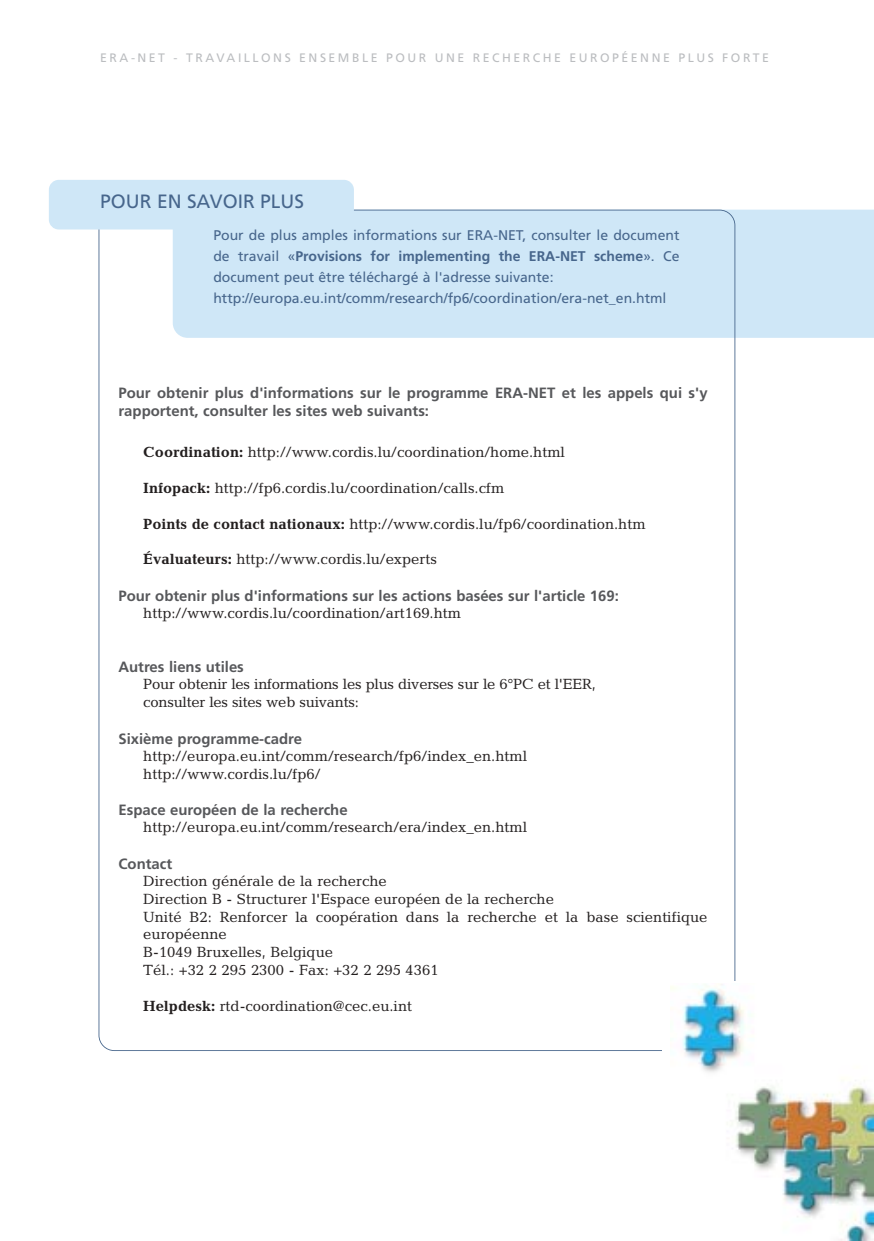
<style>
.page{position:relative;width:874px;height:1241px;background:#fff}
.page>*{position:absolute;margin:0;border:0;box-sizing:border-box;transform-origin:0 0}
.t1{font:19.25px "Frutiger";color:#47668c}
.t2{font:14.88px/17.8px "Candida";color:#231f1f}
.t3{font:700 14.88px/17.8px "Frutiger";color:#57585b}
.t4{font:14px/21px "Frutiger";color:#47668c}
.t5{font:12.25px "Frutiger";letter-spacing:.205em;color:#bbbdc0}
.s1{font-weight:700}
</style>
<div class="page">
<div style="left:173px;top:210px;width:699px;height:128px;background:#cfe7f7"></div>
<div style="left:49px;top:180px;width:305px;height:49px;background:#cfe7f7;border-radius:10px"></div>
<img style="left:670px;top:986px;width:202px;height:254px">
<p class="t5" style="left:100px;top:53px;width:669px">ERA-NET - TRAVAILLONS ENSEMBLE POUR UNE RECHERCHE EUROPÉENNE PLUS FORTE</p>
<p class="t1" style="left:100px;top:193px;width:205px">POUR EN SAVOIR PLUS</p>
<p class="t4" style="left:213px;top:226px;width:467px">Pour de plus amples informations sur ERA-NET, consulter le document de travail «<span class="s1">Provisions for implementing the ERA-NET scheme</span>». Ce document peut être téléchargé à l'adresse suivante: http://europa.eu.int/comm/research/fp6/coordination/era-net_en.html</p>
<p class="t3" style="left:118px;top:385px;width:590px">Pour obtenir plus d'informations sur le programme ERA-NET et les appels qui s'y rapportent, consulter les sites web suivants:</p>
<p class="t2" style="left:143px;top:444px;width:423px"><span class="s1">Coordination:</span> http://www.cordis.lu/coordination/home.html</p>
<p class="t2" style="left:143px;top:480px;width:362px"><span class="s1">Infopack:</span> http://fp6.cordis.lu/coordination/calls.cfm</p>
<p class="t2" style="left:143px;top:516px;width:503px"><span class="s1">Points de contact nationaux:</span> http://www.cordis.lu/fp6/coordination.htm</p>
<p class="t2" style="left:143px;top:552px;width:295px"><span class="s1">Évaluateurs:</span> http://www.cordis.lu/experts</p>
<p class="t3" style="left:118px;top:588px;width:501px">Pour obtenir plus d'informations sur les actions basées sur l'article 169:</p>
<p class="t2" style="left:143px;top:605px;width:319px">http://www.cordis.lu/coordination/art169.htm</p>
<p class="t3" style="left:118px;top:659px;width:127px">Autres liens utiles</p>
<p class="t2" style="left:143px;top:676px;width:454px">Pour obtenir les informations les plus diverses sur le 6°PC et l'EER, consulter les sites web suivants:</p>
<p class="t3" style="left:118px;top:730px;width:185px">Sixième programme-cadre</p>
<p class="t2" style="left:143px;top:748px;width:385px">http://europa.eu.int/comm/research/fp6/index_en.html http://www.cordis.lu/fp6/</p>
<p class="t3" style="left:118px;top:802px;width:230px">Espace européen de la recherche</p>
<p class="t2" style="left:143px;top:819px;width:385px">http://europa.eu.int/comm/research/era/index_en.html</p>
<p class="t3" style="left:118px;top:855px;width:55px">Contact</p>
<p class="t2" style="left:143px;top:873px;width:565px">Direction générale de la recherche<br>Direction B - Structurer l'Espace européen de la recherche<br>Unité B2: Renforcer la coopération dans la recherche et la base scientifique européenne<br>B-1049 Bruxelles, Belgique<br>Tél.: +32 2 295 2300 - Fax: +32 2 295 4361</p>
<p class="t2" style="left:143px;top:998px;width:270px"><span class="s1">Helpdesk:</span> rtd-coordination@cec.eu.int</p>
</div>
